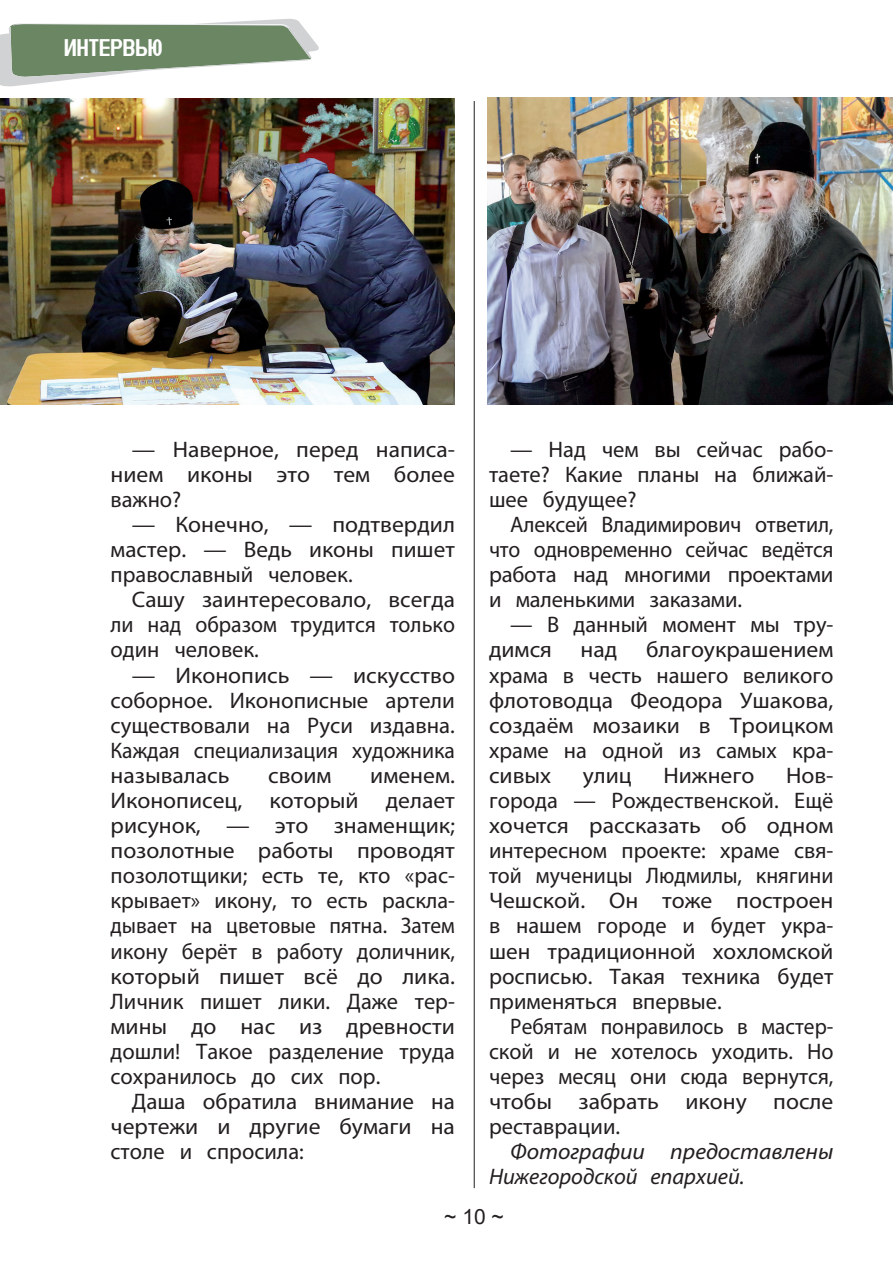
<style>
.page{position:relative;width:893px;height:1263px;background:#fff}
.page>*{position:absolute;margin:0;border:0;box-sizing:border-box;transform-origin:0 0}
.t1{font:24px "Azbuka Fixed";letter-spacing:.005em;color:#fff;scale:.85 1}
.t2{font:22.5px/25px "Myriad Pro";color:#231f20;text-align:justify;scale:1.05 1}
.t3{font:22.5px/25px "Myriad Pro";color:#231f20;text-align:justify}
.t4{font:22.5px/25px "Myriad Pro";color:#231f20;text-align:justify;scale:.95 1}
.t5{font:22.5px/25px "Myriad Pro";color:#231f20;text-align:justify;scale:1.04 1}
.t6{font:italic 22.5px/25px "Myriad Pro";color:#231f20;scale:1.05 1}
.t7{font:21px "Arial";color:#231f20}
</style>
<div class="page">
<hr style="left:474px;top:101px;width:1px;height:1087px;background:#231f20">
<img style="left:0;top:99px;width:454px;height:306px">
<img style="left:488px;top:98px;width:405px;height:307px">
<svg style="left:0;top:19px;width:319px;height:68px"></svg>
<p class="t1" style="left:64px;top:34px;width:118px">Интервью</p>
<p class="t3" style="left:489px;top:436px;width:346px;text-indent:21px">— Над чем вы сейчас рабо&shy;таете? Какие планы на ближай&shy;шее будущее?</p>
<p class="t3" style="left:489px;top:511px;width:346px;text-indent:21px">Алексей Владимирович ответил, что одновременно сейчас ведётся работа над многими проектами и маленькими заказами.</p>
<p class="t3" style="left:489px;top:612px;width:346px;text-indent:21px">— В данный момент мы тру&shy;димся</p>
<p class="t2" style="left:111px;top:436px;width:330px;text-indent:21px">— Наверное, перед написа&shy;нием иконы это тем более важно?</p>
<p class="t2" style="left:111px;top:511px;width:330px;text-indent:21px">— Конечно, — подтвердил мастер. — Ведь иконы пишет православный человек.</p>
<p class="t5" style="left:111px;top:587px;width:333px;text-indent:21px">Сашу заинтересовало, всегда ли над образом трудится только один человек.</p>
<p class="t2" style="left:111px;top:662px;width:330px;text-indent:21px">— Иконопись — искусство соборное. Иконописные артели существовали на Руси издавна.<br>Каждая специализация художника называлась</p>
<p class="t2" style="left:489px;top:637px;width:330px;text-indent:157px">благоукрашением храма в честь нашего великого флотоводца Феодора Ушакова, создаём мозаики в Троицком храме на одной из самых кра&shy;сивых</p>
<p class="t2" style="left:581px;top:637px;width:37px">над</p>
<p class="t2" style="left:489px;top:762px;width:330px;text-indent:297px">Нов&shy;города — Рождественской. Ещё хочется рассказать об одном интересном проекте: храме свя&shy;той мученицы Людмилы, княгини Чешской. Он тоже построен в нашем городе и будет укра&shy;шен традиционной хохломской росписью. Такая техника будет применяться впервые.</p>
<p class="t4" style="left:489px;top:1013px;width:364px;text-indent:21px">Ребятам понравилось в мастер&shy;ской и не хотелось уходить. Но через месяц они сюда вернутся, чтобы забрать икону после реставрации.</p>
<p class="t6" style="left:489px;top:1139px;width:330px;text-indent:21px">Фотографии предоставлены<br>Нижегородской епархией.</p>
<p class="t7" style="left:444px;top:1202px;width:61px">~ 10 ~</p>
<p class="t2" style="left:583px;top:762px;width:48px">улиц</p>
<p class="t2" style="left:663px;top:762px;width:88px">Нижнего</p>
<p class="t2" style="left:111px;top:762px;width:330px;text-indent:260px">именем.<br>Иконописец, который делает рисунок, — это знаменщик; позолотные работы проводят позолотщики; есть те, кто «рас&shy;крывает» икону, то есть раскла&shy;дывает на цветовые пятна. Затем икону берёт в работу доличник, который пишет всё до лика.<br>Личник пишет лики. Даже тер&shy;мины до нас из древности дошли! Такое разделение труда сохранилось до сих пор.</p>
<p class="t3" style="left:111px;top:1088px;width:346px;text-indent:21px">Даша обратила внимание на чертежи и другие бумаги на столе и спросила:</p>
<p class="t2" style="left:268px;top:762px;width:62px">своим</p>
</div>
